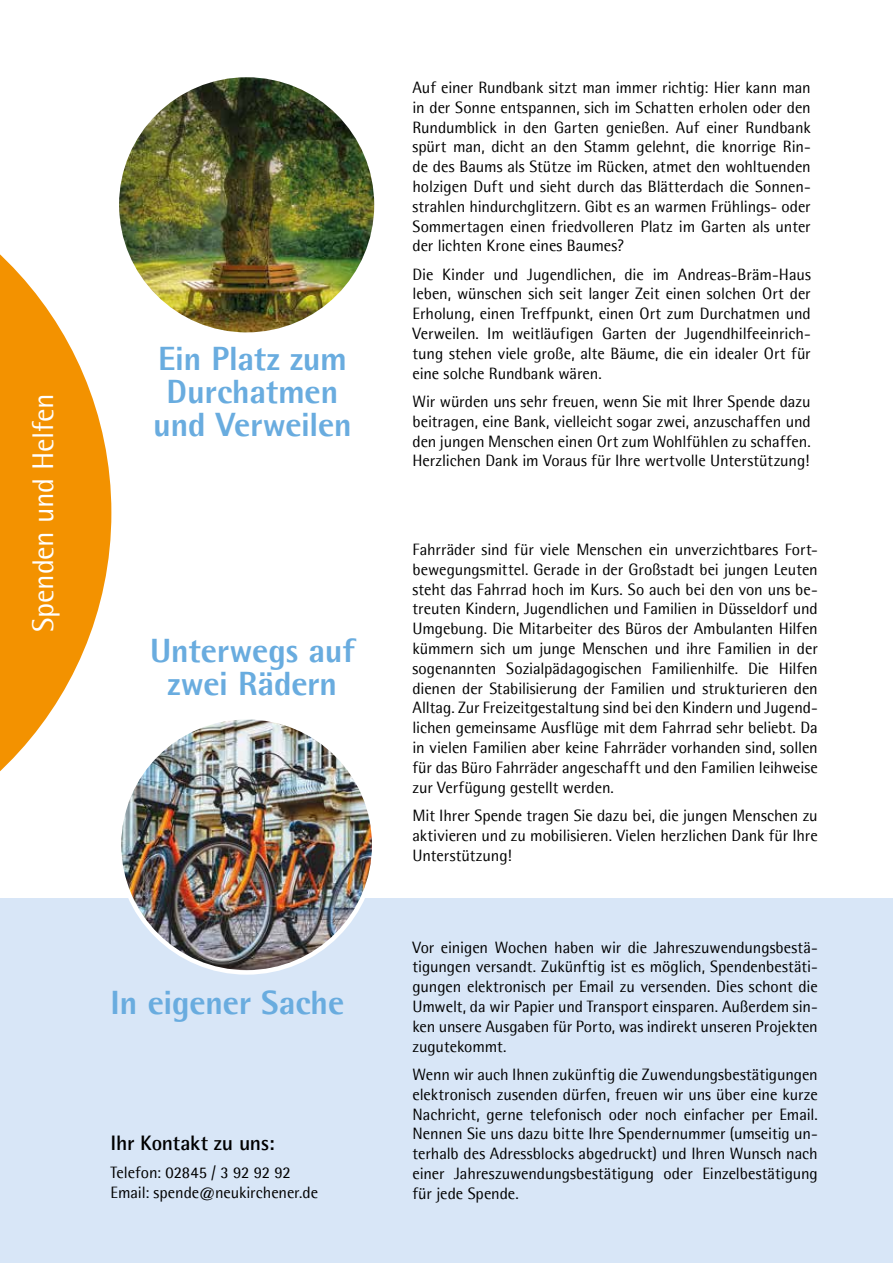
<style>
.page{position:relative;width:893px;height:1263px;background:#fff}
.page>*{position:absolute;margin:0;border:0;box-sizing:border-box;transform-origin:0 0}
.t1{font:700 33.75px/33px "Agfa Rotis Semisans Ex";letter-spacing:-.01em;color:#69acdf;text-align:center}
.t2{font:30px "Agfa Rotis Semisans";letter-spacing:-.01em;color:#fff}
.t3{font:700 21px "Agfa Rotis Semisans";letter-spacing:-.015em;color:#000}
.t4{font:16.5px/19.8px "Agfa Rotis Semisans";letter-spacing:-.005em;color:#000;text-align:justify}
</style>
<div class="page">
<img style="left:119px;top:77px;width:255px;height:255px;border-radius:128px">
<div style="left:0;top:898px;width:893px;height:365px;background:#d8e6f7"></div>
<svg style="left:0;top:254px;width:111px;height:518px;fill:#f39200"></svg>
<img style="left:122px;top:720px;width:249px;height:250px">
<h2 class="t2" style="left:25px;top:632px;width:240px;rotate:-90deg">Spenden und Helfen</h2>
<h1 class="t1" style="left:153px;top:342px;width:200px">Ein Platz zum<br>Durchatmen und Verweilen</h1>
<h1 class="t1" style="left:150px;top:634px;width:206px">Unterwegs auf zwei Rädern</h1>
<h1 class="t1" style="left:111px;top:986px;width:235px">In eigener Sache</h1>
<p class="t3" style="left:111px;top:1130px;width:166px">Ihr Kontakt zu uns:</p>
<p class="t4" style="left:111px;top:1162px;width:209px">Telefon: 02845 / 3 92 92 92<br>Email: spende@neukirchener.de</p>
<p class="t4" style="left:412px;top:77px;width:400px">Auf einer Rundbank sitzt man immer richtig: Hier kann man in der Sonne entspannen, sich im Schatten erholen oder den Rundumblick in den Garten genießen. Auf einer Rundbank spürt man, dicht an den Stamm gelehnt, die knorrige Rin&shy;de des Baums als Stütze im Rücken, atmet den wohltuenden holzigen Duft und sieht durch das Blätterdach die Sonnen&shy;strahlen hindurchglitzern. Gibt es an warmen Frühlings- oder Sommertagen einen friedvolleren Platz im Garten als unter der lichten Krone eines Baumes?</p>
<p class="t4" style="left:412px;top:264px;width:400px">Die Kinder und Jugendlichen, die im Andreas-Bräm-Haus leben, wünschen sich seit langer Zeit einen solchen Ort der Erholung, einen Treffpunkt, einen Ort zum Durchatmen und Verweilen. Im weitläufigen Garten der Jugendhilfeeinrich&shy;tung stehen viele große, alte Bäume, die ein idealer Ort für eine solche Rundbank wären.</p>
<p class="t4" style="left:412px;top:391px;width:400px">Wir würden uns sehr freuen, wenn Sie mit Ihrer Spende dazu beitragen, eine Bank, vielleicht sogar zwei, anzuschaffen und den jungen Menschen einen Ort zum Wohlfühlen zu schaffen.<br>Herzlichen Dank im Voraus für Ihre wertvolle Unterstützung!</p>
<p class="t4" style="left:412px;top:539px;width:407px">Fahrräder sind für viele Menschen ein unverzichtbares Fort&shy;bewegungsmittel. Gerade in der Großstadt bei jungen Leuten steht das Fahrrad hoch im Kurs. So auch bei den von uns be&shy;treuten Kindern, Jugendlichen und Familien in Düsseldorf und Umgebung. Die Mitarbeiter des Büros der Ambulanten Hilfen kümmern sich um junge Menschen und ihre Familien in der sogenannten Sozialpädagogischen Familienhilfe. Die Hilfen dienen der Stabilisierung der Familien und strukturieren den Alltag. Zur Freizeitgestaltung sind bei den Kindern und Jugend&shy;lichen gemeinsame Ausflüge mit dem Fahrrad sehr beliebt. Da in vielen Familien aber keine Fahrräder vorhanden sind, sollen für das Büro Fahrräder angeschafft und den Familien leihweise zur Verfügung gestellt werden.</p>
<p class="t4" style="left:412px;top:805px;width:407px">Mit Ihrer Spende tragen Sie dazu bei, die jungen Menschen zu aktivieren und zu mobilisieren. Vielen herzlichen Dank für Ihre Unterstützung!</p>
<p class="t4" style="left:412px;top:937px;width:407px">Vor einigen Wochen haben wir die Jahreszuwendungsbestä&shy;tigungen versandt. Zukünftig ist es möglich, Spendenbestäti&shy;gungen elektronisch per Email zu versenden. Dies schont die Umwelt, da wir Papier und Transport einsparen. Außerdem sin&shy;ken unsere Ausgaben für Porto, was indirekt unseren Projekten zugutekommt.</p>
<p class="t4" style="left:412px;top:1064px;width:407px">Wenn wir auch Ihnen zukünftig die Zuwendungsbestätigungen elektronisch zusenden dürfen, freuen wir uns über eine kurze Nachricht, gerne telefonisch oder noch einfacher per Email.<br>Nennen Sie uns dazu bitte Ihre Spendernummer (umseitig un&shy;terhalb des Adressblocks abgedruckt) und Ihren Wunsch nach einer Jahreszuwendungsbestätigung oder Einzelbestätigung für jede Spende.</p>
</div>
